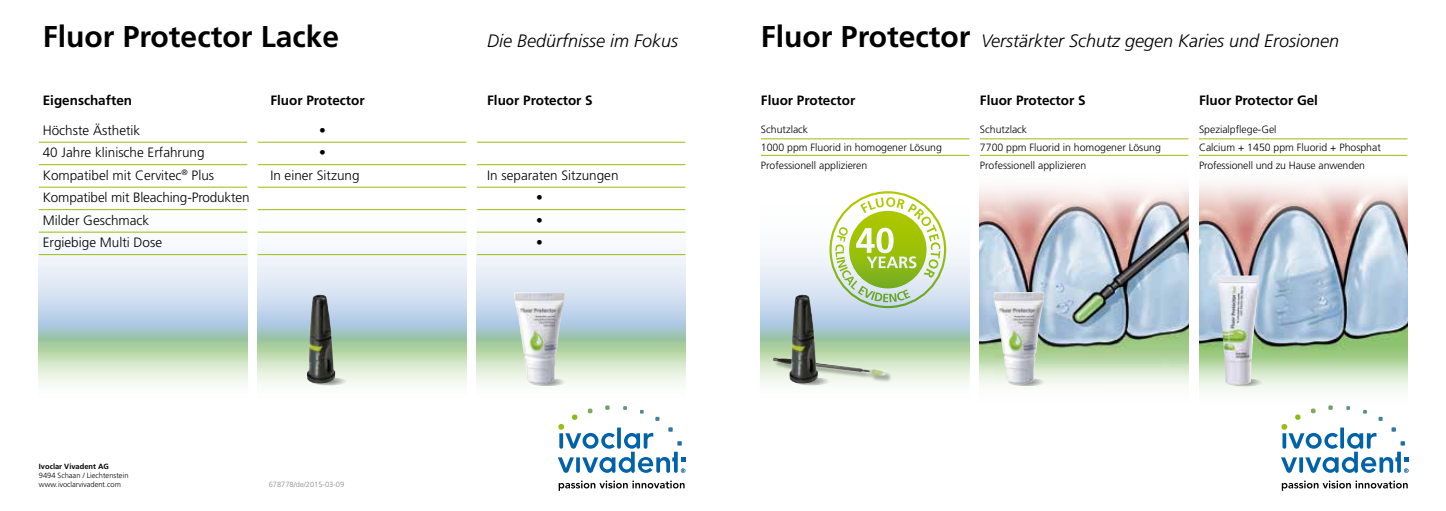
<style>
.page{position:relative;width:1446px;height:511px;background:#fff}
.page>*{position:absolute;margin:0;border:0;box-sizing:border-box;transform-origin:0 0}
.t1{font:700 30px "Frutiger";color:#000}
.t2{font:italic 300 18px "Frutiger";color:#000}
.t3{font:300 13.5px/22.4px "Frutiger";color:#000}
.t4{font:700 13.5px/22.4px "Frutiger";color:#000}
.t5{font:300 10.5px/18px "Frutiger";color:#000}
.t6{font:300 7.5px/9px "Frutiger";color:#000}
.t7{font:300 7.5px "Frutiger";color:#87888a}
.t8{font:700 7.5px "Frutiger";color:#000}
.s1{font-weight:700;font-style:normal;font-size:30px}
</style>
<div class="page">
<svg style="left:761px;top:191px;width:208px;height:195px"></svg>
<svg style="left:39px;top:186px;width:208px;height:199px"></svg>
<svg style="left:258px;top:186px;width:208px;height:200px"></svg>
<svg style="left:477px;top:186px;width:208px;height:201px"></svg>
<svg style="left:558px;top:405px;width:127px;height:67px"></svg>
<svg style="left:559px;top:480px;width:125px;height:10px"></svg>
<img style="left:980px;top:228px;width:208px;height:128px">
<img style="left:1199px;top:228px;width:208px;height:116px">
<svg style="left:969px;top:356px;width:220px;height:25px"></svg>
<svg style="left:972px;top:362px;width:217px;height:25px"></svg>
<svg style="left:1199px;top:344px;width:209px;height:47px;background:#c1dcb3"></svg>
<img style="left:979px;top:206px;width:429px;height:22px">
<svg style="left:979px;top:183px;width:429px;height:23px"></svg>
<svg style="left:997px;top:252px;width:29px;height:29px"></svg>
<svg style="left:1308px;top:282px;width:29px;height:29px"></svg>
<div style="left:1226px;top:378px;width:37px;height:8px;background:#dfe7da;border-radius:50%"></div>
<div style="left:829px;top:191px;width:117px;height:117px;border:2px solid #fff;border-radius:50%"></div>
<svg style="left:835px;top:197px;width:105px;height:105px"></svg>
<div style="left:774px;top:358px;width:118px;height:24px;background:#000;opacity:.3"></div>
<img style="left:773px;top:358px;width:112px;height:17px">
<svg style="left:793px;top:377px;width:37px;height:8px"></svg>
<img style="left:789px;top:294px;width:29px;height:91px">
<hr style="left:761px;top:138px;width:208px;height:1px;background:#97bf0d">
<hr style="left:761px;top:155px;width:208px;height:1px;background:#97bf0d">
<hr style="left:980px;top:138px;width:208px;height:1px;background:#97bf0d">
<hr style="left:980px;top:155px;width:208px;height:1px;background:#97bf0d">
<hr style="left:1199px;top:138px;width:208px;height:1px;background:#97bf0d">
<hr style="left:1199px;top:155px;width:208px;height:1px;background:#97bf0d">
<svg style="left:1008px;top:378px;width:37px;height:8px"></svg>
<img style="left:993px;top:291px;width:51px;height:93px">
<hr style="left:39px;top:142px;width:208px;height:1px;background:#97bf0d">
<hr style="left:39px;top:164px;width:208px;height:1px;background:#97bf0d">
<hr style="left:39px;top:209px;width:208px;height:1px;background:#97bf0d">
<hr style="left:39px;top:187px;width:208px;height:1px;background:#97bf0d">
<hr style="left:39px;top:254px;width:208px;height:1px;background:#97bf0d">
<hr style="left:39px;top:232px;width:208px;height:1px;background:#97bf0d">
<hr style="left:258px;top:142px;width:208px;height:1px;background:#97bf0d">
<hr style="left:258px;top:164px;width:208px;height:1px;background:#97bf0d">
<hr style="left:258px;top:209px;width:208px;height:1px;background:#97bf0d">
<hr style="left:258px;top:187px;width:208px;height:1px;background:#97bf0d">
<hr style="left:258px;top:254px;width:208px;height:1px;background:#97bf0d">
<hr style="left:258px;top:232px;width:208px;height:1px;background:#97bf0d">
<hr style="left:477px;top:142px;width:208px;height:1px;background:#97bf0d">
<hr style="left:477px;top:164px;width:208px;height:1px;background:#97bf0d">
<hr style="left:477px;top:209px;width:208px;height:1px;background:#97bf0d">
<hr style="left:477px;top:187px;width:208px;height:1px;background:#97bf0d">
<hr style="left:477px;top:254px;width:208px;height:1px;background:#97bf0d">
<hr style="left:477px;top:232px;width:208px;height:1px;background:#97bf0d">
<svg style="left:310px;top:377px;width:38px;height:8px"></svg>
<img style="left:306px;top:294px;width:29px;height:91px">
<svg style="left:528px;top:378px;width:38px;height:8px"></svg>
<img style="left:514px;top:291px;width:51px;height:93px">
<svg style="left:1281px;top:405px;width:127px;height:67px"></svg>
<svg style="left:1282px;top:480px;width:125px;height:10px"></svg>
<img style="left:1217px;top:275px;width:42px;height:110px">
<h1 class="t1" style="left:43px;top:19px;width:298px">Fluor Protector Lacke</h1>
<h2 class="t2" style="left:761px;top:30px;width:580px"><span class="s1">Fluor Protector</span> Verstärkter Schutz gegen Karies und Erosionen</h2>
<h2 class="t2" style="left:487px;top:30px;width:193px">Die Bedürfnisse im Fokus</h2>
<p class="t4" style="left:43px;top:89px;width:91px">Eigenschaften</p>
<p class="t4" style="left:270px;top:89px;width:96px">Fluor Protector</p>
<p class="t4" style="left:487px;top:89px;width:107px">Fluor Protector S</p>
<p class="t3" style="left:43px;top:119px;width:208px">Höchste Ästhetik<br>40 Jahre klinische Erfahrung<br>Kompatibel mit Cervitec<sup>®</sup> Plus<br>Kompatibel mit Bleaching-Produkten<br>Milder Geschmack<br>Ergiebige Multi Dose</p>
<p class="t4" style="left:319px;top:119px;width:8px">• •</p>
<p class="t3" style="left:270px;top:164px;width:91px">In einer Sitzung</p>
<p class="t3" style="left:487px;top:164px;width:133px">In separaten Sitzungen</p>
<p class="t4" style="left:536px;top:186px;width:8px;text-align:justify">• • •</p>
<p class="t8" style="left:39px;top:462px;width:72px">Ivoclar Vivadent AG</p>
<p class="t6" style="left:39px;top:471px;width:91px">9494 Schaan / Liechtenstein www.ivoclarvivadent.com</p>
<p class="t7" style="left:269px;top:480px;width:77px">678778/de/2015-03-09</p>
<p class="t4" style="left:761px;top:89px;width:96px">Fluor Protector</p>
<p class="t5" style="left:761px;top:120px;width:182px">Schutzlack<br>1000 ppm Fluorid in homogener Lösung<br>Professionell applizieren</p>
<p class="t4" style="left:980px;top:89px;width:107px">Fluor Protector S</p>
<p class="t5" style="left:980px;top:120px;width:182px">Schutzlack<br>7700 ppm Fluorid in homogener Lösung<br>Professionell applizieren</p>
<p class="t4" style="left:1199px;top:89px;width:121px">Fluor Protector Gel</p>
<p class="t5" style="left:1199px;top:120px;width:183px">Spezialpflege-Gel<br>Calcium + 1450 ppm Fluorid + Phosphat<br>Professionell und zu Hause anwenden</p>
</div>
